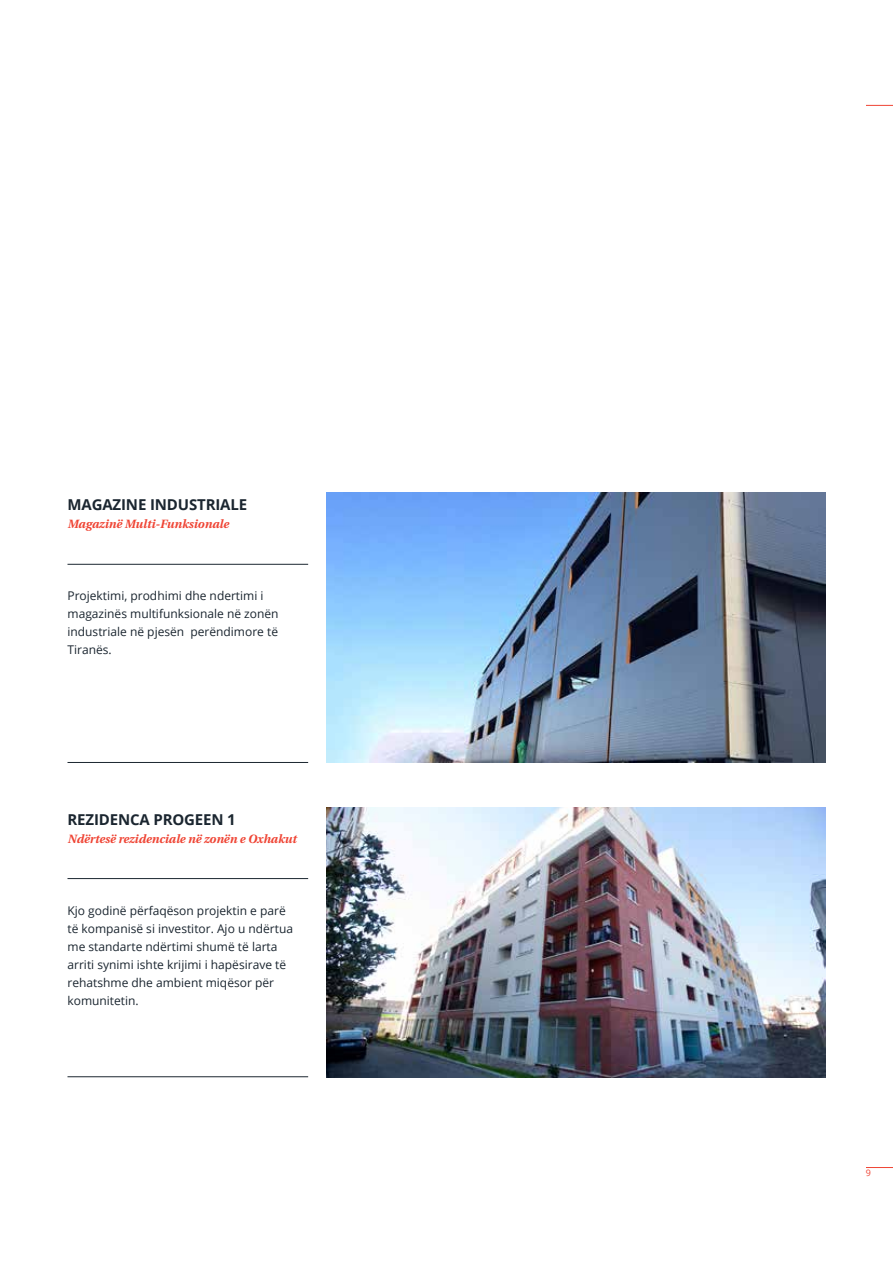
<style>
.page{position:relative;width:893px;height:1263px;background:#fff}
.page>*{position:absolute;margin:0;border:0;box-sizing:border-box;transform-origin:0 0}
.t1{font:700 15px "Open Sans";letter-spacing:-.01em;color:#1b2630}
.t2{font:12px/18px "Open Sans";color:#1b2630}
.t3{font:italic 700 12px "Heuristica";color:#ef4434}
.t4{font:9px "Open Sans";color:#ef4434}
</style>
<div class="page">
<img style="left:326px;top:807px;width:499px;height:270px">
<img style="left:326px;top:493px;width:499px;height:270px">
<hr style="left:68px;top:878px;width:240px;height:1px;background:#1b2630">
<hr style="left:68px;top:564px;width:240px;height:1px;background:#1b2630">
<hr style="left:68px;top:1076px;width:240px;height:1px;background:#1b2630">
<hr style="left:68px;top:762px;width:240px;height:1px;background:#1b2630">
<svg style="left:866px;top:105px;width:27px;height:1px"></svg>
<svg style="left:866px;top:1167px;width:27px;height:1px"></svg>
<p class="t1" style="left:68px;top:494px;width:181px">MAGAZINE INDUSTRIALE</p>
<p class="t3" style="left:68px;top:514px;width:163px">Magazinë Multi-Funksionale</p>
<p class="t2" style="left:68px;top:586px;width:213px">Projektimi, prodhimi dhe ndertimi i magazinës multifunksionale në zonën industriale në pjesën perëndimore të<br>Tiranës.</p>
<p class="t1" style="left:68px;top:809px;width:170px">REZIDENCA PROGEEN 1</p>
<p class="t3" style="left:68px;top:829px;width:230px">Ndërtesë rezidenciale në zonën e Oxhakut</p>
<p class="t2" style="left:68px;top:901px;width:227px">Kjo godinë përfaqëson projektin e parë të kompanisë si investitor. Ajo u ndërtua me standarte ndërtimi shumë të larta arriti synimi ishte krijimi i hapësirave të rehatshme dhe ambient miqësor për komunitetin.</p>
<p class="t4" style="left:866px;top:1167px;width:7px">9</p>
</div>
